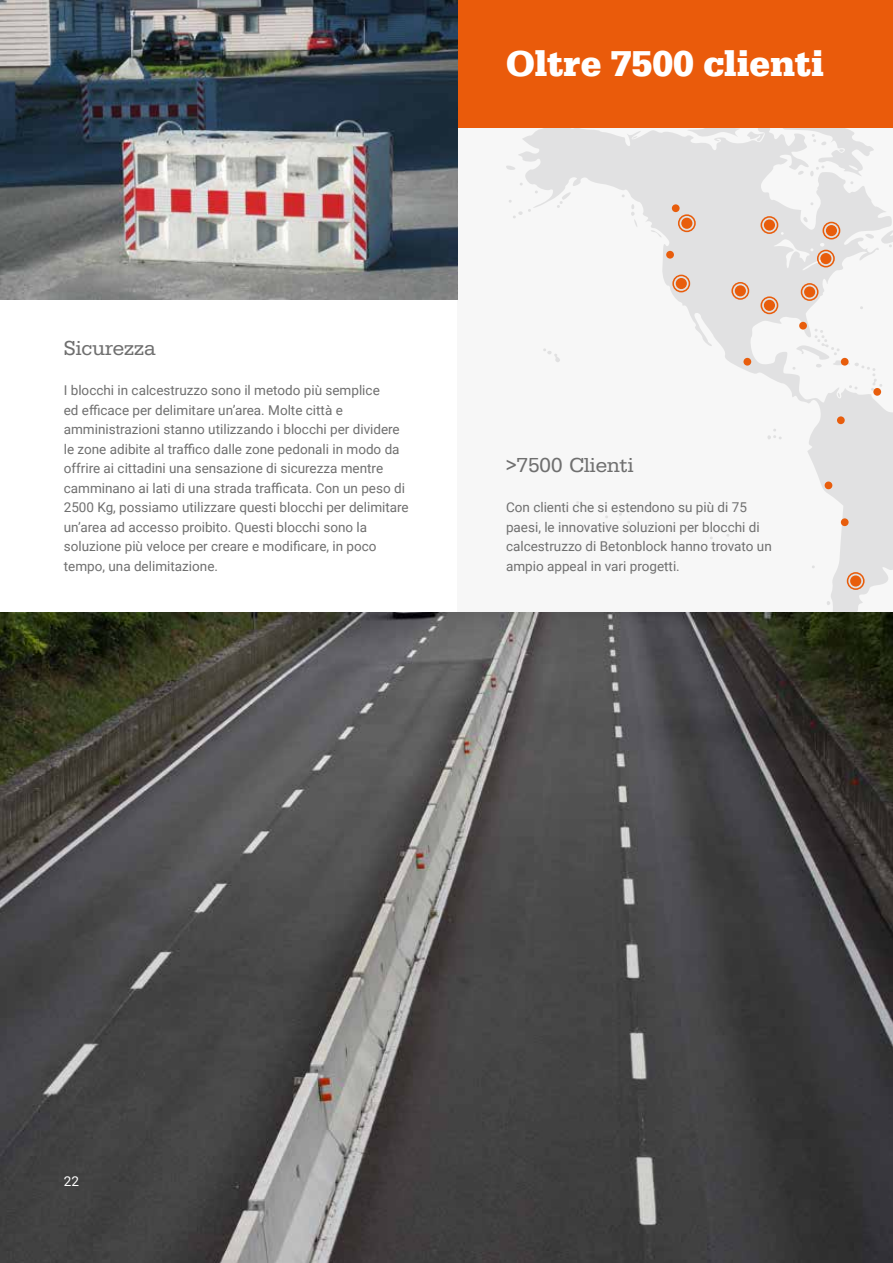
<style>
.page{position:relative;width:893px;height:1263px;background:#fff}
.page>*{position:absolute;margin:0;border:0;box-sizing:border-box;transform-origin:0 0}
.t1{font:700 37.2px "Egyptienne URW";color:#fff}
.t2{font:21px "Egyptienne URW";color:#6f6f6f}
.t3{font:13.5px/19.5px "Roboto";color:#6f6f6f}
.t4{font:13.5px "Roboto";color:#fff}
</style>
<div class="page">
<div style="left:457px;top:0;width:436px;height:613px;background:#f7f7f7"></div>
<svg style="left:506px;top:128px;width:387px;height:484px"></svg>
<div style="left:873px;top:388px;width:8px;height:8px;background:#e85d0c;border-radius:50%"></div>
<div style="left:837px;top:416px;width:8px;height:8px;background:#e85d0c;border-radius:50%"></div>
<div style="left:743px;top:358px;width:8px;height:8px;background:#e85d0c;border-radius:50%"></div>
<div style="left:799px;top:322px;width:8px;height:8px;background:#e85d0c;border-radius:50%"></div>
<svg style="left:760px;top:296px;width:18px;height:18px"></svg>
<svg style="left:731px;top:282px;width:18px;height:18px"></svg>
<svg style="left:672px;top:275px;width:18px;height:17px"></svg>
<div style="left:666px;top:251px;width:8px;height:8px;background:#e85d0c;border-radius:50%"></div>
<svg style="left:817px;top:250px;width:18px;height:17px"></svg>
<svg style="left:801px;top:283px;width:17px;height:18px"></svg>
<svg style="left:822px;top:222px;width:18px;height:17px"></svg>
<svg style="left:760px;top:216px;width:18px;height:18px"></svg>
<svg style="left:678px;top:214px;width:18px;height:18px"></svg>
<div style="left:672px;top:204px;width:8px;height:8px;background:#e85d0c;border-radius:50%"></div>
<svg style="left:847px;top:572px;width:18px;height:18px"></svg>
<div style="left:841px;top:518px;width:8px;height:8px;background:#e85d0c;border-radius:50%"></div>
<div style="left:825px;top:481px;width:7px;height:8px;background:#e85d0c;border-radius:50%"></div>
<div style="left:841px;top:358px;width:8px;height:8px;background:#e85d0c;border-radius:50%"></div>
<div style="left:457px;top:0;width:436px;height:128px;background:#ea5b0b"></div>
<img style="left:0;top:0;width:457px;height:300px">
<img style="left:0;top:612px;width:893px;height:651px">
<h1 class="t1" style="left:506px;top:42px;width:319px">Oltre 7500 clienti</h1>
<h2 class="t2" style="left:64px;top:336px;width:94px">Sicurezza</h2>
<p class="t3" style="left:64px;top:380px;width:346px">I blocchi in calcestruzzo sono il metodo più semplice<br>ed efficace per delimitare un’area. Molte città e amministrazioni stanno utilizzando i blocchi per dividere le zone adibite al traffico dalle zone pedonali in modo da offrire ai cittadini una sensazione di sicurezza mentre camminano ai lati di una strada trafficata. Con un peso di 2500 Kg, possiamo utilizzare questi blocchi per delimitare un’area ad accesso proibito. Questi blocchi sono la soluzione più veloce per creare e modificare, in poco tempo, una delimitazione.</p>
<h2 class="t2" style="left:506px;top:453px;width:129px">&gt;7500 Clienti</h2>
<p class="t3" style="left:506px;top:497px;width:267px">Con clienti che si estendono su più di 75 paesi, le innovative soluzioni per blocchi di calcestruzzo di Betonblock hanno trovato un ampio appeal in vari progetti.</p>
<p class="t4" style="left:64px;top:1172px;width:17px">22</p>
</div>
